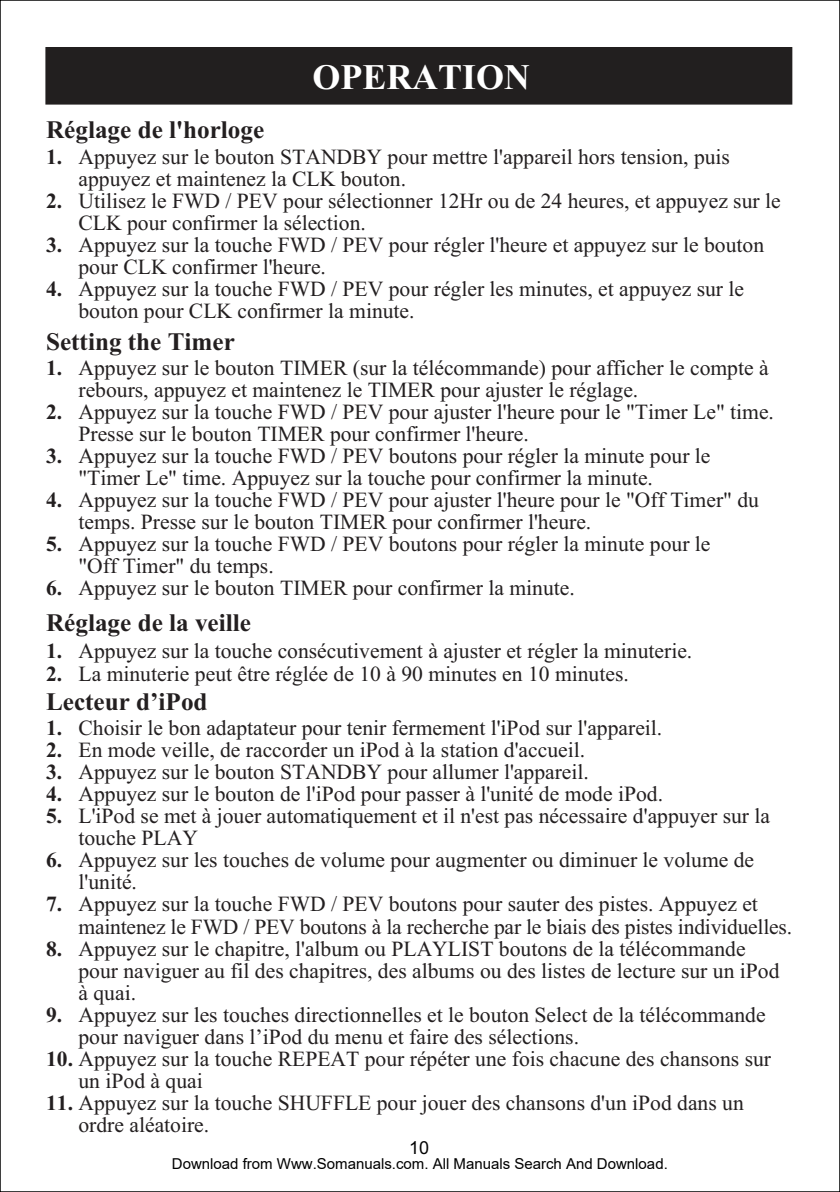
<style>
.page{position:relative;width:840px;height:1192px;background:#fff}
.page>*{position:absolute;margin:0;border:0;box-sizing:border-box;transform-origin:0 0}
.t1{font:700 36px "Times New Roman";color:#fff}
.t2{font:700 25.2px "Times New Roman";color:#231f20}
.t3{font:21.6px/22px "Times New Roman";color:#231f20}
.t4{font:700 21.6px/44px "Times New Roman";color:#231f20;text-align:justify}
.t5{font:18px "Arial";color:#030303}
.t6{font:15px "Arial";color:#000}
.s1{font-weight:700}
</style>
<div class="page">
<div style="left:46px;top:48px;width:745px;height:56px;background:#221f1f"></div>
<div style="left:45px;top:47px;width:747px;height:58px;border:1px solid #221f1f"></div>
<p class="t2" style="left:46px;top:121px;width:220px">Réglage de l'horloge</p>
<h1 class="t1" style="left:312px;top:65px;width:219px">OPERATION</h1>
<p class="t4" style="left:46px;top:137px;width:18px">1.<br>2.<br>3.<br>4.</p>
<p class="t3" style="left:78px;top:147px;width:703px">Appuyez sur le bouton STANDBY pour mettre l'appareil hors tension, puis appuyez et maintenez la CLK bouton.<br>Utilisez le FWD / PEV pour sélectionner 12Hr ou de 24 heures, et appuyez sur le CLK pour confirmer la sélection.<br>Appuyez sur la touche FWD / PEV pour régler l'heure et appuyez sur le bouton pour CLK confirmer l'heure.<br>Appuyez sur la touche FWD / PEV pour régler les minutes, et appuyez sur le bouton pour CLK confirmer la minute.</p>
<p class="t2" style="left:46px;top:333px;width:190px">Setting the Timer</p>
<p class="t4" style="left:46px;top:348px;width:18px">1.<br>2.<br>3.<br>4.<br>5.<br>6.</p>
<p class="t3" style="left:78px;top:359px;width:697px">Appuyez sur le bouton TIMER (sur la télécommande) pour afficher le compte à rebours, appuyez et maintenez le TIMER pour ajuster le réglage.<br>Appuyez sur la touche FWD / PEV pour ajuster l'heure pour le "Timer Le" time.<br>Presse sur le bouton TIMER pour confirmer l'heure.<br>Appuyez sur la touche FWD / PEV boutons pour régler la minute pour le "Timer Le" time. Appuyez sur la touche pour confirmer la minute.<br>Appuyez sur la touche FWD / PEV pour ajuster l'heure pour le "Off Timer" du temps. Presse sur le bouton TIMER pour confirmer l'heure.<br>Appuyez sur la touche FWD / PEV boutons pour régler la minute pour le<br>"Off Timer" du temps.<br>Appuyez sur le bouton TIMER pour confirmer la minute.</p>
<p class="t2" style="left:46px;top:614px;width:206px">Réglage de la veille</p>
<p class="t4" style="left:46px;top:642px;width:18px;line-height:22px">1.<br>2.</p>
<p class="t3" style="left:78px;top:642px;width:615px">Appuyez sur la touche consécutivement à ajuster et régler la minuterie.<br>La minuterie peut être réglée de 10 à 90 minutes en 10 minutes.</p>
<p class="t2" style="left:46px;top:693px;width:163px">Lecteur d’iPod</p>
<p class="t4" style="left:46px;top:719px;width:18px;line-height:22px">1.<br>2.<br>3.<br>4.<br>5.</p>
<p class="t4" style="left:46px;top:840px;width:18px">6.<br>7.<br>8.</p>
<p class="t3" style="left:78px;top:719px;width:715px">Choisir le bon adaptateur pour tenir fermement l'iPod sur l'appareil.<br>En mode veille, de raccorder un iPod à la station d'accueil.<br>Appuyez sur le bouton STANDBY pour allumer l'appareil.<br>Appuyez sur le bouton de l'iPod pour passer à l'unité de mode iPod.<br>L'iPod se met à jouer automatiquement et il n'est pas nécessaire d'appuyer sur la touche PLAY<br>Appuyez sur les touches de volume pour augmenter ou diminuer le volume de l'unité.<br>Appuyez sur la touche FWD / PEV boutons pour sauter des pistes. Appuyez et maintenez le FWD / PEV boutons à la recherche par le biais des pistes individuelles.<br>Appuyez sur le chapitre, l'album ou PLAYLIST boutons de la télécommande<br>pour naviguer au fil des chapitres, des albums ou des listes de lecture sur un iPod à quai.<br>Appuyez sur les touches directionnelles et le bouton Select de la télécommande pour naviguer dans l’iPod du menu et faire des sélections.</p>
<p class="t3" style="left:78px;top:1060px;width:132px;line-height:44px">un iPod à quai ordre aléatoire.</p>
<p class="t5" style="left:409px;top:1137px;width:22px">10</p>
<p class="t6" style="left:172px;top:1154px;width:497px">Download from Www.Somanuals.com. All Manuals Search And Download.</p>
<p class="t4" style="left:46px;top:994px;width:18px">9.</p>
<p class="t3" style="left:46px;top:1049px;width:726px"><span class="s1">10.</span> Appuyez sur la touche REPEAT pour répéter une fois chacune des chansons sur</p>
<p class="t3" style="left:46px;top:1093px;width:699px"><span class="s1">11.</span> Appuyez sur la touche SHUFFLE pour jouer des chansons d'un iPod dans un</p>
</div>
